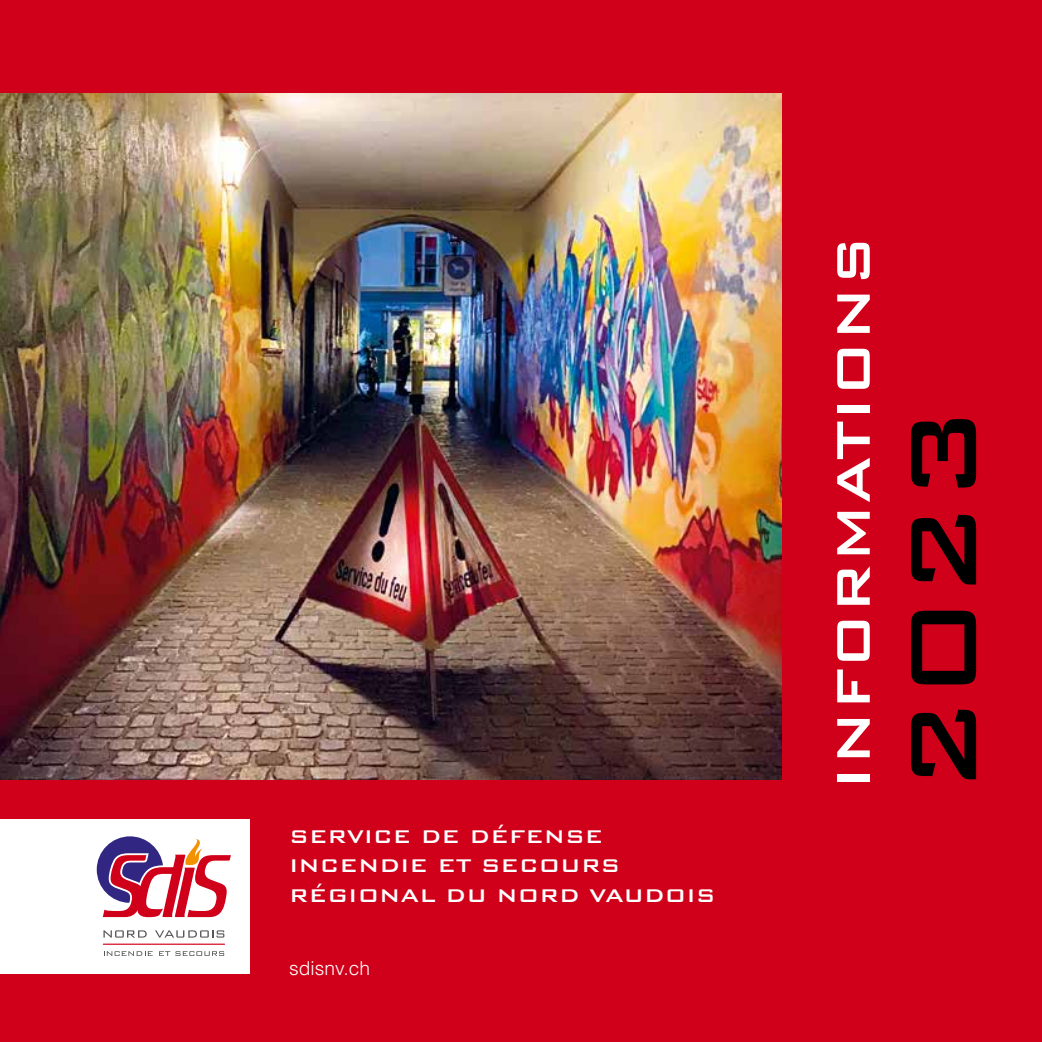
<style>
.page{position:relative;width:1042px;height:1042px;background:#d1001a}
.page>*{position:absolute;margin:0;border:0;box-sizing:border-box;transform-origin:0 0}
.t1{font:500 126px "Bank Gothic BT";color:#000}
.t2{font:500 63px "Bank Gothic BT";color:#fff}
.t3{font:500 24.5px/29.4px "Bank Gothic BT";color:#fff}
.t4{font:300 19.25px "Helvetica LT Std";color:#fff}
</style>
<div class="page">
<div style="left:0;top:819px;width:249px;height:154px;background:#fff"></div>
<img style="left:0;top:93px;width:781px;height:686px">
<svg style="left:103px;top:930px;width:44px;height:7px"></svg>
<svg style="left:155px;top:930px;width:69px;height:7px"></svg>
<hr style="left:103px;top:943px;width:122px;height:2px;background:#d1001a">
<svg style="left:104px;top:951px;width:49px;height:5px"></svg>
<svg style="left:159px;top:951px;width:65px;height:5px"></svg>
<svg style="left:97px;top:836px;width:134px;height:81px"></svg>
<p class="t3" style="left:289px;top:821px;width:428px">SERVICE DE DÉFENSE<br>INCENDIE ET SECOURS<br>RÉGIONAL DU NORD VAUDOIS</p>
<p class="t4" style="left:289px;top:956px;width:82px">sdisnv.ch</p>
<h2 class="t2" style="left:819px;top:789px;width:556px;rotate:-90deg">INFORMATIONS</h2>
<h1 class="t1" style="left:875px;top:793px;width:391px;rotate:-90deg">2023</h1>
</div>
